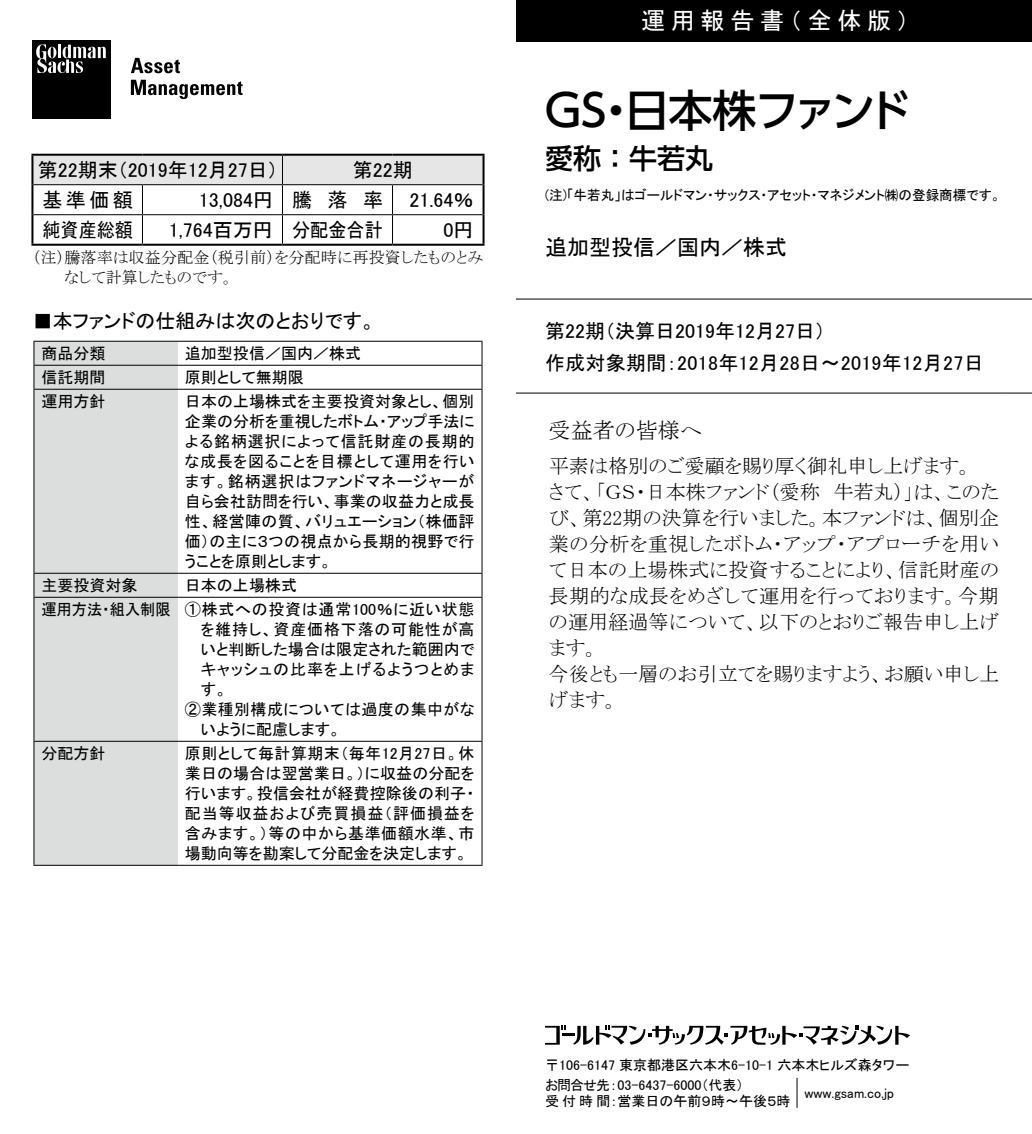
<style>
.page{position:relative;width:1032px;height:1134px;background:#fff}
.page>*{position:absolute;margin:0;border:0;box-sizing:border-box;transform-origin:0 0}
.t1{font:500 44px "UD Shin Go Pro";letter-spacing:-.13em;color:#000}
.t2{font:500 28px "UD Shin Go Pro";color:#000}
.t3{font:24px "MS P Gothic";letter-spacing:.24em;color:#fff}
.t4{font:22px "MS P Gothic";color:#000}
.t5{font:22px "MS P Mincho";color:#000}
.t6{font:20px/26px "MS P Mincho";letter-spacing:.005em;color:#000}
.t7{font:20px/32px "MS P Gothic";color:#000}
.t8{font:20px "MS P Gothic";color:#000;scale:.9 1}
.t9{font:16px/20px "MS P Gothic";letter-spacing:.015em;color:#000;text-align:justify}
.t10{font:16px/20px "MS P Mincho";letter-spacing:.01em;color:#000}
.t11{font:16px "MS P Gothic";letter-spacing:.06em;color:#000}
.t12{font:16px "MS P Gothic";letter-spacing:.05em;color:#000}
.t13{font:14px/20px "MS P Gothic";color:#000}
</style>
<div class="page">
<svg style="left:797px;top:1078px;width:1px;height:30px"></svg>
<svg style="left:545px;top:1026px;width:365px;height:19px"></svg>
<svg style="left:131px;top:58px;width:49px;height:15px"></svg>
<svg style="left:131px;top:80px;width:112px;height:19px"></svg>
<div style="left:32px;top:40px;width:79px;height:78px;background:#000"></div>
<svg style="left:36px;top:44px;width:70px;height:29px"></svg>
<div style="left:516px;top:0;width:516px;height:41px;background:#000"></div>
<svg style="left:33px;top:156px;width:449px;height:88px"></svg>
<hr style="left:31px;top:154px;width:111px;height:2px;background:#000">
<hr style="left:31px;top:156px;width:2px;height:29px;background:#000">
<hr style="left:142px;top:154px;width:140px;height:2px;background:#000">
<hr style="left:282px;top:154px;width:110px;height:2px;background:#000">
<hr style="left:392px;top:154px;width:92px;height:2px;background:#000">
<hr style="left:482px;top:156px;width:2px;height:29px;background:#000">
<hr style="left:31px;top:185px;width:2px;height:30px;background:#000">
<hr style="left:482px;top:185px;width:2px;height:30px;background:#000">
<hr style="left:31px;top:215px;width:2px;height:29px;background:#000">
<hr style="left:482px;top:215px;width:2px;height:29px;background:#000">
<hr style="left:31px;top:244px;width:111px;height:2px;background:#000">
<hr style="left:142px;top:244px;width:140px;height:2px;background:#000">
<hr style="left:282px;top:244px;width:110px;height:2px;background:#000">
<hr style="left:392px;top:244px;width:92px;height:2px;background:#000">
<svg style="left:34px;top:342px;width:144px;height:523px;background:#cecfcf"></svg>
<hr style="left:33px;top:341px;width:145px;height:1px;background:#000">
<hr style="left:178px;top:341px;width:304px;height:1px;background:#000">
<hr style="left:33px;top:365px;width:145px;height:1px;background:#000">
<hr style="left:178px;top:365px;width:304px;height:1px;background:#000">
<hr style="left:33px;top:389px;width:145px;height:1px;background:#000">
<hr style="left:178px;top:389px;width:304px;height:1px;background:#000">
<hr style="left:33px;top:573px;width:145px;height:1px;background:#000">
<hr style="left:178px;top:573px;width:304px;height:1px;background:#000">
<hr style="left:33px;top:597px;width:145px;height:1px;background:#000">
<hr style="left:178px;top:597px;width:304px;height:1px;background:#000">
<hr style="left:33px;top:741px;width:145px;height:1px;background:#000">
<hr style="left:178px;top:741px;width:304px;height:1px;background:#000">
<hr style="left:33px;top:865px;width:145px;height:1px;background:#000">
<hr style="left:178px;top:865px;width:304px;height:1px;background:#000">
<svg style="left:33px;top:342px;width:1px;height:47px"></svg>
<svg style="left:481px;top:342px;width:1px;height:47px"></svg>
<hr style="left:33px;top:390px;width:1px;height:183px;background:#000">
<hr style="left:481px;top:390px;width:1px;height:183px;background:#000">
<svg style="left:33px;top:574px;width:1px;height:23px"></svg>
<svg style="left:481px;top:574px;width:1px;height:23px"></svg>
<hr style="left:33px;top:598px;width:1px;height:143px;background:#000">
<hr style="left:481px;top:598px;width:1px;height:143px;background:#000">
<hr style="left:33px;top:742px;width:1px;height:123px;background:#000">
<hr style="left:481px;top:742px;width:1px;height:123px;background:#000">
<svg style="left:516px;top:299px;width:29px;height:1px"></svg>
<hr style="left:545px;top:299px;width:180px;height:1px;background:#000">
<hr style="left:725px;top:299px;width:280px;height:1px;background:#000">
<svg style="left:1005px;top:299px;width:27px;height:1px"></svg>
<svg style="left:516px;top:393px;width:29px;height:1px"></svg>
<hr style="left:545px;top:393px;width:180px;height:1px;background:#000">
<hr style="left:725px;top:393px;width:280px;height:1px;background:#000">
<svg style="left:1005px;top:393px;width:27px;height:1px"></svg>
<p class="t7" style="left:38px;top:154px;width:241px">第22期末（2019年12月27日）</p>
<p class="t7" style="left:353px;top:154px;width:61px">第22期</p>
<p class="t7" style="left:42px;top:184px;width:92px">基準価額</p>
<p class="t7" style="left:199px;top:184px;width:186px">13,084円 騰 落 率</p>
<p class="t7" style="left:409px;top:184px;width:66px">21.64％</p>
<p class="t8" style="left:42px;top:219px;width:102px">純資産総額</p>
<p class="t7" style="left:169px;top:213px;width:216px">1,764百万円 分配金合計</p>
<p class="t7" style="left:443px;top:213px;width:31px">0円</p>
<p class="t10" style="left:64px;top:247px;width:421px;text-indent:-32px">（注）騰落率は収益分配金（税引前）を分配時に再投資したものとみなして計算したものです。</p>
<p class="t7" style="left:33px;top:305px;width:344px">■本ファンドの仕組みは次のとおりです。</p>
<p class="t9" style="left:41px;top:343px;width:65px">商品分類</p>
<p class="t9" style="left:185px;top:343px;width:177px">追加型投信／国内／株式</p>
<p class="t9" style="left:41px;top:367px;width:65px">信託期間</p>
<p class="t9" style="left:185px;top:367px;width:120px">原則として無期限</p>
<p class="t9" style="left:41px;top:391px;width:65px">運用方針</p>
<p class="t9" style="left:185px;top:391px;width:291px">日本の上場株式を主要投資対象とし、個別企業の分析を重視したボトム・アップ手法による銘柄選択によって信託財産の長期的な成長を図ることを目標として運用を行います。銘柄選択はファンドマネージャーが自ら会社訪問を行い、事業の収益力と成長性、経営陣の質、バリュエーション（株価評価）の主に３つの視点から長期的視野で行うことを原則とします。</p>
<p class="t9" style="left:41px;top:575px;width:97px">主要投資対象</p>
<p class="t9" style="left:41px;top:573px;width:434px;line-height:24px;text-indent:144px">日本の上場株式<br>運用方法・組入制限 ①株式への投資は通常100％に近い状態</p>
<p class="t12" style="left:201px;top:621px;width:275px">を維持し、資産価格下落の可能性が高</p>
<p class="t9" style="left:201px;top:639px;width:275px">いと判断した場合は限定された範囲内で</p>
<p class="t11" style="left:201px;top:661px;width:275px">キャッシュの比率を上げるようつとめま</p>
<p class="t9" style="left:201px;top:679px;width:27px">す。</p>
<p class="t9" style="left:185px;top:699px;width:291px">②業種別構成については過度の集中がな</p>
<p class="t9" style="left:201px;top:719px;width:141px">いように配慮します。</p>
<p class="t9" style="left:41px;top:743px;width:65px">分配方針</p>
<p class="t9" style="left:185px;top:743px;width:291px">原則として毎計算期末（毎年12月27日。休業日の場合は翌営業日。）に収益の分配を行います。投信会社が経費控除後の利子・配当等収益および売買損益（評価損益を含みます。）等の中から基準価額水準、市場動向等を勘案して分配金を決定します。</p>
<h3 class="t3" style="left:641px;top:9px;width:269px">運用報告書（全体版）</h3>
<h1 class="t1" style="left:541px;top:74px;width:372px">ＧＳ・日本株ファンド</h1>
<h2 class="t2" style="left:545px;top:135px;width:169px">愛称：牛若丸</h2>
<p class="t13" style="left:545px;top:185px;width:457px">(注)「牛若丸」はゴールドマン・サックス・アセット・マネジメント㈱の登録商標です。</p>
<h3 class="t4" style="left:545px;top:236px;width:243px">追加型投信／国内／株式</h3>
<p class="t7" style="left:545px;top:315px;width:440px">第22期（決算日2019年12月27日）<br>作成対象期間：2018年12月28日～2019年12月27日</p>
<h3 class="t5" style="left:549px;top:419px;width:154px">受益者の皆様へ</h3>
<p class="t6" style="left:549px;top:453px;width:452px">平素は格別のご愛顧を賜り厚く御礼申し上げます。<br>さて、「ＧＳ・日本株ファンド（愛称　牛若丸）」は、このたび、第22期の決算を行いました。本ファンドは、個別企業の分析を重視したボトム・アップ・アプローチを用いて日本の上場株式に投資することにより、信託財産の長期的な成長をめざして運用を行っております。今期の運用経過等について、以下のとおりご報告申し上げます。<br>今後とも一層のお引立てを賜りますよう、お願い申し上げます。</p>
<p class="t13" style="left:545px;top:1055px;width:366px">〒106-6147 東京都港区六本木6-10-1 六本木ヒルズ森タワーお問合せ先：03-6437-6000（代表）</p>
<p class="t13" style="left:804px;top:1083px;width:91px">www.gsam.co.jp</p>
<p class="t13" style="left:545px;top:1091px;width:247px">受付時間：営業日の午前９時～午後５時</p>
</div>
